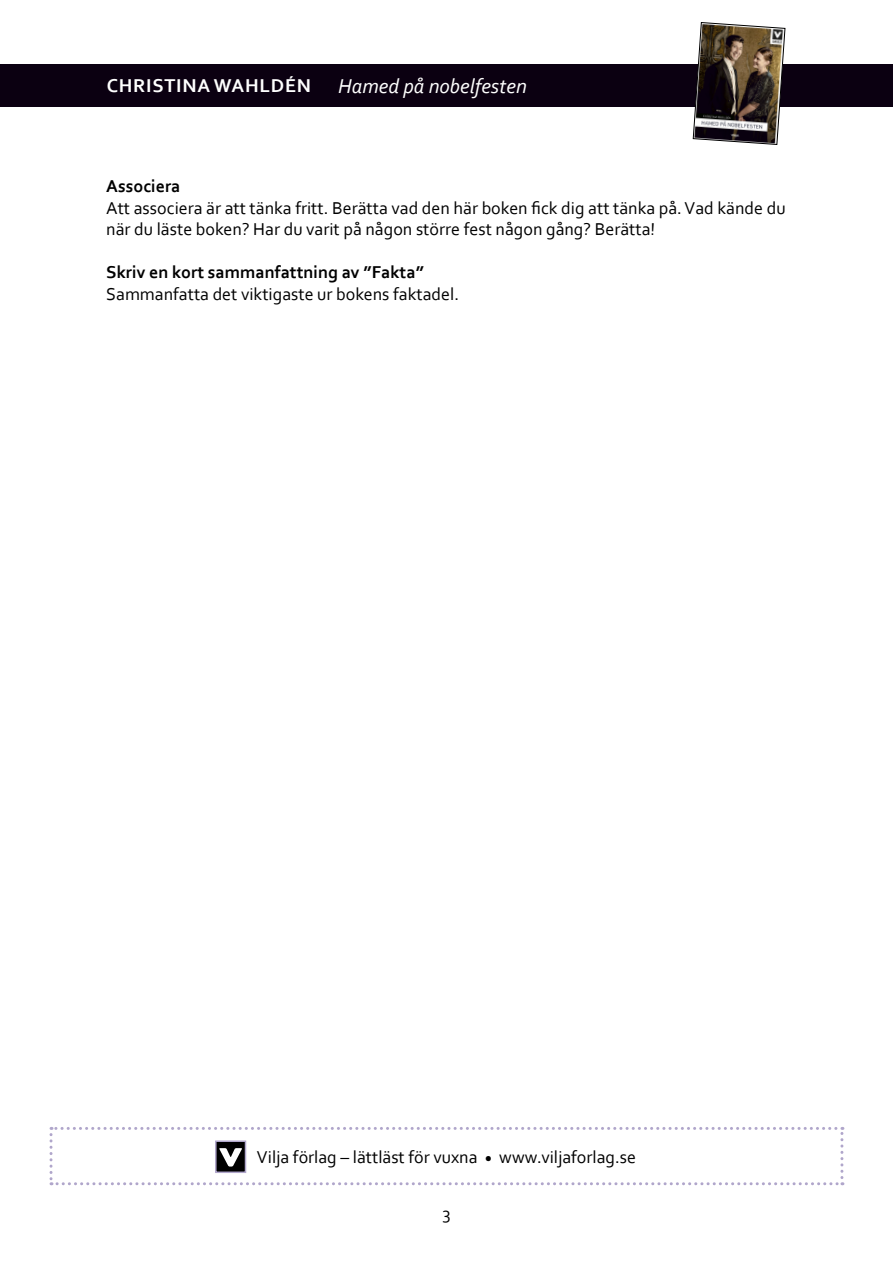
<style>
.page{position:relative;width:893px;height:1263px;background:#fff}
.page>*{position:absolute;margin:0;border:0;box-sizing:border-box;transform-origin:0 0}
.t1{font:italic 21px "Corbel";color:#fff}
.t2{font:700 19.5px "Corbel";letter-spacing:.04em;color:#fff}
.t3{font:18px/21.6px "Corbel";color:#000}
.t4{font:700 18px "Corbel";color:#000}
</style>
<div class="page">
<div style="left:0;top:64px;width:893px;height:42px;background:#0b0011"></div>
<svg style="left:50px;top:1127px;width:793px;height:58px"></svg>
<div style="left:215px;top:1140px;width:31px;height:33px;border:2px solid #b0a6cb"></div>
<img style="left:693px;top:22px;width:92px;height:123px">
<p class="t2" style="left:107px;top:74px;width:206px">CHRISTINA WAHLDÉN</p>
<p class="t1" style="left:338px;top:73px;width:190px">Hamed på nobelfesten</p>
<p class="t4" style="left:106px;top:175px;width:76px">Associera</p>
<p class="t3" style="left:106px;top:196px;width:681px">Att associera är att tänka fritt. Berätta vad den här boken fick dig att tänka på. Vad kände du när du läste boken? Har du varit på någon större fest någon gång? Berätta!</p>
<p class="t4" style="left:106px;top:261px;width:319px">Skriv en kort sammanfattning av ”Fakta”</p>
<p class="t3" style="left:106px;top:283px;width:354px">Sammanfatta det viktigaste ur bokens faktadel.</p>
<p class="t3" style="left:257px;top:1145px;width:381px">Vilja förlag – lättläst för vuxna <sub>•</sub> www.viljaforlag.se</p>
<p class="t3" style="left:442px;top:1202px;width:10px">3</p>
</div>
